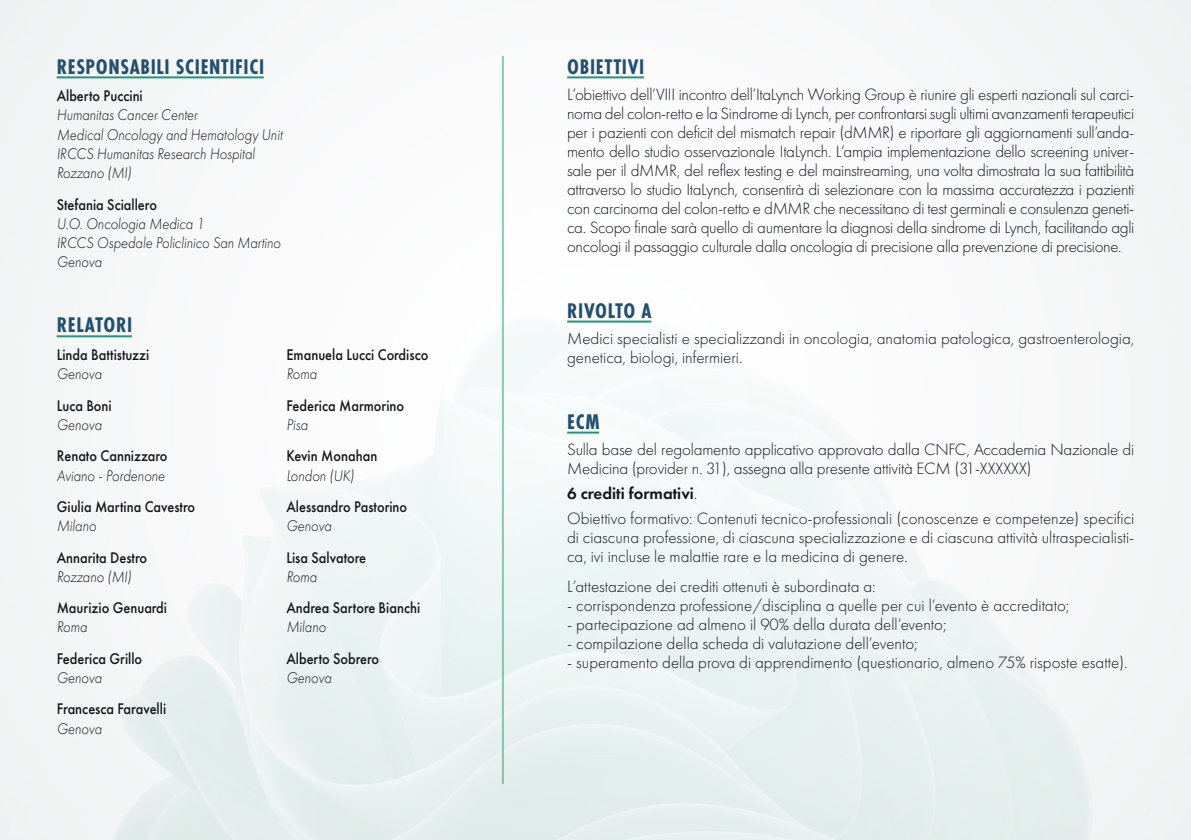
<style>
.page{position:relative;width:1191px;height:840px;background:#fff}
.page>*{position:absolute;margin:0;border:0;box-sizing:border-box;transform-origin:0 0}
.t1{font:700 22px "Futura PT Cond";letter-spacing:.03em;color:#22506f}
.t2{font:300 17px/19px "Futura PT";color:#15141a}
.t3{font:500 16px "Futura PT";color:#15141a;scale:.9 1}
.t4{font:italic 300 16px/19.2px "Futura PT";color:#15141a;scale:.9 1}
.s1{font-weight:600}
</style>
<div class="page">
<svg style="left:495px;top:321px;width:251px;height:47px"></svg>
<svg style="left:610px;top:368px;width:295px;height:25px"></svg>
<svg style="left:862px;top:393px;width:74px;height:141px"></svg>
<div style="left:610px;top:386px;width:252px;height:148px;background:#f4f9f8"></div>
<div style="left:610px;top:397px;width:187px;height:137px;background:#f3f9f8"></div>
<svg style="left:610px;top:534px;width:482px;height:305px"></svg>
<svg style="left:101px;top:327px;width:509px;height:512px"></svg>
<hr style="left:502px;top:57px;width:2px;height:725px;background:#21947f">
<hr style="left:57px;top:76px;width:207px;height:2px;background:#21947f">
<hr style="left:57px;top:335px;width:75px;height:2px;background:#21947f">
<hr style="left:567px;top:76px;width:77px;height:2px;background:#21947f">
<hr style="left:567px;top:320px;width:84px;height:2px;background:#21947f">
<hr style="left:567px;top:431px;width:32px;height:2px;background:#21947f">
<p class="t1" style="left:57px;top:53px;width:209px">RESPONSABILI SCIENTIFICI</p>
<p class="t3" style="left:57px;top:86px;width:97px">Alberto Puccini</p>
<p class="t4" style="left:57px;top:106px;width:252px">Humanitas Cancer Center<br>Medical Oncology and Hematology Unit<br>IRCCS Humanitas Research Hospital<br>Rozzano (MI)</p>
<p class="t3" style="left:57px;top:194px;width:113px">Stefania Sciallero</p>
<p class="t4" style="left:57px;top:214px;width:250px">U.O. Oncologia Medica 1<br>IRCCS Ospedale Policlinico San Martino<br>Genova</p>
<p class="t1" style="left:57px;top:312px;width:77px">RELATORI</p>
<p class="t3" style="left:57px;top:345px;width:104px">Linda Battistuzzi</p>
<p class="t4" style="left:57px;top:364px;width:52px">Genova</p>
<p class="t3" style="left:57px;top:395px;width:63px">Luca Boni</p>
<p class="t4" style="left:57px;top:415px;width:52px">Genova</p>
<p class="t3" style="left:57px;top:446px;width:125px">Renato Cannizzaro</p>
<p class="t4" style="left:57px;top:465px;width:122px">Aviano - Pordenone</p>
<p class="t3" style="left:57px;top:496px;width:155px">Giulia Martina Cavestro</p>
<p class="t4" style="left:57px;top:516px;width:45px">Milano</p>
<p class="t3" style="left:57px;top:547px;width:102px">Annarita Destro</p>
<p class="t4" style="left:57px;top:566px;width:85px">Rozzano (MI)</p>
<p class="t3" style="left:57px;top:598px;width:124px">Maurizio Genuardi</p>
<p class="t4" style="left:57px;top:617px;width:36px">Roma</p>
<p class="t3" style="left:57px;top:648px;width:96px">Federica Grillo</p>
<p class="t4" style="left:57px;top:667px;width:52px">Genova</p>
<p class="t3" style="left:57px;top:699px;width:123px">Francesca Faravelli</p>
<p class="t4" style="left:57px;top:718px;width:52px">Genova</p>
<p class="t3" style="left:286px;top:345px;width:159px">Emanuela Lucci Cordisco</p>
<p class="t4" style="left:286px;top:364px;width:36px">Roma</p>
<p class="t3" style="left:286px;top:395px;width:132px">Federica Marmorino</p>
<p class="t4" style="left:286px;top:415px;width:25px">Pisa</p>
<p class="t3" style="left:286px;top:446px;width:102px">Kevin Monahan</p>
<p class="t4" style="left:286px;top:465px;width:77px">London (UK)</p>
<p class="t3" style="left:286px;top:496px;width:136px">Alessandro Pastorino</p>
<p class="t4" style="left:286px;top:516px;width:52px">Genova</p>
<p class="t3" style="left:286px;top:547px;width:90px">Lisa Salvatore</p>
<p class="t4" style="left:286px;top:566px;width:36px">Roma</p>
<p class="t3" style="left:286px;top:598px;width:150px">Andrea Sartore Bianchi</p>
<p class="t4" style="left:286px;top:617px;width:45px">Milano</p>
<p class="t3" style="left:286px;top:648px;width:105px">Alberto Sobrero</p>
<p class="t4" style="left:286px;top:667px;width:52px">Genova</p>
<p class="t1" style="left:567px;top:53px;width:79px">OBIETTIVI</p>
<p class="t2" style="left:567px;top:85px;width:569px;text-align:justify">L’obiettivo dell’VIII incontro dell’ItaLynch Working Group è riunire gli esperti nazionali sul carci&shy;noma del colon-retto e la Sindrome di Lynch, per confrontarsi sugli ultimi avanzamenti terapeutici per i pazienti con deficit del mismatch repair (dMMR) e riportare gli aggiornamenti sull’anda&shy;mento dello studio osservazionale ItaLynch. L’ampia implementazione dello screening univer&shy;sale per il dMMR, del reflex testing e del mainstreaming, una volta dimostrata la sua fattibilità attraverso lo studio ItaLynch, consentirà di selezionare con la massima accuratezza i pazienti con carcinoma del colon-retto e dMMR che necessitano di test germinali e consulenza geneti&shy;ca. Scopo finale sarà quello di aumentare la diagnosi della sindrome di Lynch, facilitando agli oncologi il passaggio culturale dalla oncologia di precisione alla prevenzione di precisione.</p>
<p class="t1" style="left:567px;top:297px;width:86px">RIVOLTO A</p>
<p class="t2" style="left:567px;top:329px;width:568px">Medici specialisti e specializzandi in oncologia, anatomia patologica, gastroenterologia, genetica, biologi, infermieri.</p>
<p class="t1" style="left:567px;top:408px;width:34px">ECM</p>
<p class="t2" style="left:567px;top:440px;width:569px">Sulla base del regolamento applicativo approvato dalla CNFC, Accademia Nazionale di<br>Medicina (provider n. 31), assegna alla presente attività ECM (31-XXXXXX)</p>
<p class="t2" style="left:567px;top:481px;width:568px;line-height:24.6px"><span class="s1">6 crediti formativi</span>.<br>Obiettivo formativo: Contenuti tecnico-professionali (conoscenze e competenze) specifici</p>
<p class="t2" style="left:567px;top:527px;width:568px">di ciascuna professione, di ciascuna specializzazione e di ciascuna attività ultraspecialisti&shy;ca, ivi incluse le malattie rare e la medicina di genere.</p>
<p class="t2" style="left:567px;top:577px;width:310px">L’attestazione dei crediti ottenuti è subordinata a:</p>
<p class="t2" style="left:567px;top:596px;width:504px">- corrispondenza professione/disciplina a quelle per cui l’evento è accreditato;</p>
<p class="t2" style="left:567px;top:615px;width:381px">- partecipazione ad almeno il 90% della durata dell’evento;</p>
<p class="t2" style="left:567px;top:634px;width:352px">- compilazione della scheda di valutazione dell’evento;</p>
<p class="t2" style="left:567px;top:653px;width:562px">- superamento della prova di apprendimento (questionario, almeno 75% risposte esatte).</p>
</div>
